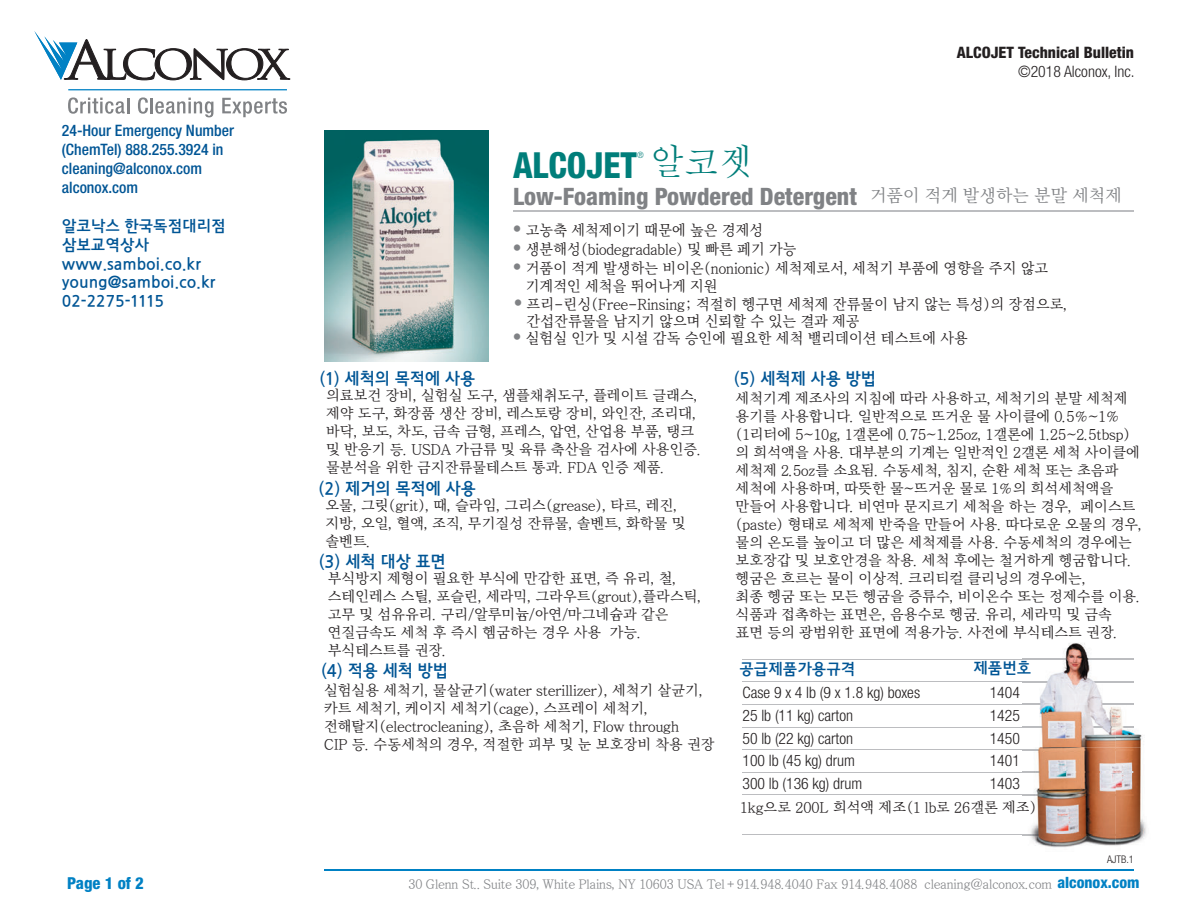
<style>
.page{position:relative;width:1188px;height:918px;background:#fff}
.page>*{position:absolute;margin:0;border:0;box-sizing:border-box;transform-origin:0 0}
.t1{font:800 condensed 36px "Helvetica Neue";color:#007e7a;scale:.95 1}
.t2{font:800 condensed 24px "Helvetica Neue";color:#808285}
.t3{font:18px "Jeju Myeongjo";color:#808285}
.t4{font:16.95px "Jeju Gothic";color:#005595}
.t5{font:800 condensed 16.5px "Helvetica Neue";color:#0081c4}
.t6{font:300 condensed 15.75px "Helvetica Neue";color:#231f20}
.t7{font:500 condensed 15.75px/18.9px "Helvetica Neue";color:#005595}
.t8{font:15.75px/18.9px "Jeju Gothic";color:#005595}
.t9{font:800 condensed 15.75px "Helvetica Neue";color:#231f20}
.t10{font:15.45px/18px "Jeju Myeongjo";color:#231f20}
.t11{font:15px/18px "Jeju Myeongjo";color:#231f20}
.t12{font:13.05px "Jeju Myeongjo";color:#808285}
.t13{font:300 condensed 10.5px "Helvetica Neue";color:#231f20}
.t14{font:300 condensed 8.7px "Helvetica Neue";color:#007e7a;scale:.95 1}
.s1{font-family:"Adobe Myungjo Std";font-weight:500;font-stretch:normal}
.s2{font-family:"Helvetica Neue";font-weight:300;font-stretch:condensed;font-size:18px;color:#808285}
.s3{font-family:"Helvetica Neue";font-weight:800;font-stretch:condensed;font-size:15.6px;color:#0081c4}
</style>
<div class="page">
<hr style="left:513px;top:210px;width:621px;height:1px;background:#bcbdc0">
<img style="left:324px;top:130px;width:164px;height:232px">
<hr style="left:324px;top:869px;width:810px;height:2px;background:#0081c4">
<hr style="left:742px;top:659px;width:392px;height:1px;background:#bcbdc0">
<hr style="left:742px;top:681px;width:392px;height:1px;background:#bcbdc0">
<hr style="left:742px;top:704px;width:392px;height:1px;background:#bcbdc0">
<hr style="left:742px;top:727px;width:392px;height:1px;background:#bcbdc0">
<hr style="left:742px;top:749px;width:392px;height:1px;background:#bcbdc0">
<hr style="left:742px;top:772px;width:392px;height:1px;background:#bcbdc0">
<hr style="left:742px;top:795px;width:392px;height:1px;background:#bcbdc0">
<hr style="left:742px;top:834px;width:392px;height:1px;background:#bcbdc0">
<img style="left:1023px;top:643px;width:123px;height:205px">
<img style="left:1023px;top:659px;width:111px;height:1px">
<img style="left:1023px;top:681px;width:111px;height:1px">
<img style="left:1023px;top:704px;width:111px;height:1px">
<img style="left:1023px;top:727px;width:111px;height:1px">
<img style="left:1023px;top:749px;width:111px;height:1px">
<img style="left:1023px;top:772px;width:111px;height:1px">
<img style="left:1023px;top:795px;width:111px;height:1px">
<img style="left:1023px;top:834px;width:111px;height:1px">
<svg style="left:34px;top:31px;width:256px;height:49px"></svg>
<svg style="left:68px;top:97px;width:61px;height:17px"></svg>
<svg style="left:138px;top:97px;width:10px;height:17px"></svg>
<hr style="left:150px;top:98px;width:3px;height:15px;background:#808285">
<svg style="left:155px;top:98px;width:58px;height:19px"></svg>
<svg style="left:222px;top:98px;width:65px;height:19px"></svg>
<hr style="left:68px;top:89px;width:219px;height:1px;background:#0081c4">
<p class="t7" style="left:62px;top:121px;width:174px">24-Hour Emergency Number (ChemTel) 888.255.3924 in cleaning@alconox.com alconox.com</p>
<p class="t8" style="left:62px;top:217px;width:165px">알코낙스 한국독점대리점 삼보교역상사 www.samboi.co.kr young@samboi.co.kr<br>02-2275-1115</p>
<p class="t5" style="left:67px;top:873px;width:78px">Page 1 of 2</p>
<p class="t9" style="left:957px;top:42px;width:179px">ALCOJET Technical Bulletin</p>
<p class="t6" style="left:1018px;top:62px;width:118px">©2018 Alconox, Inc.</p>
<h1 class="t1" style="left:513px;top:143px;width:254px">ALCOJET <span class="s1">알코젯</span></h1>
<p class="t14" style="left:637px;top:150px;width:8px">®</p>
<h2 class="t2" style="left:513px;top:181px;width:345px">Low-Foaming Powdered Detergent</h2>
<p class="t3" style="left:870px;top:186px;width:253px">거품이 적게 발생하는 분말 세척제</p>
<p class="t10" style="left:513px;top:222px;width:252px"><span class="s2">•</span> 고농축 세척제이기 때문에 높은 경제성</p>
<p class="t10" style="left:513px;top:241px;width:285px"><span class="s2">•</span> 생분해성(biodegradable) 및 빠른 페기 가능</p>
<p class="t10" style="left:526px;top:260px;width:524px;text-indent:-13px"><span class="s2">•</span> 거품이 적게 발생하는 비이온(nonionic) 세척제로서, 세척기 부품에 영향을 주지 않고 기계적인 세척을 뛰어나게 지원</p>
<p class="t10" style="left:527px;top:297px;width:542px;line-height:16.5px;text-indent:-13px"><span class="s2">•</span> 프리-린싱(Free-Rinsing; 적절히 헹구면 세척제 잔류물이 남지 않는 특성)의 장점으로, 간섭잔류물을 남지기 않으며 신뢰할 수 있는 결과 제공</p>
<p class="t10" style="left:513px;top:329px;width:457px"><span class="s2">•</span> 실험실 인가 및 시설 감독 승인에 필요한 세척 밸리데이션 테스트에 사용</p>
<p class="t4" style="left:319px;top:371px;width:158px">(1) 세척의 목적에 사용</p>
<p class="t11" style="left:326px;top:386px;width:377px">의료보건 장비, 실험실 도구, 샘플채취도구, 플레이트 글래스, 제약 도구, 화장품 생산 장비, 레스토랑 장비, 와인잔, 조리대, 바닥, 보도, 차도, 금속 금형, 프레스, 압연, 산업용 부품, 탱크 및 반응기 등. USDA 가금류 및 육류 축산을 검사에 사용인증. 물분석을 위한 금지잔류물테스트 통과. FDA 인증 제품.</p>
<p class="t11" style="left:325px;top:496px;width:362px">오물, 그릿(grit), 때, 슬라임, 그리스(grease), 타르, 레진, 지방, 오일, 혈액, 조직, 무기질성 잔류물, 솔벤트, 화학물 및 솔벤트.</p>
<p class="t4" style="left:318px;top:480px;width:159px">(2) 제거의 목적에 사용</p>
<p class="t4" style="left:318px;top:553px;width:129px">(3) 세척 대상 표면</p>
<p class="t11" style="left:328px;top:569px;width:375px">부식방지 제형이 필요한 부식에 만감한 표면, 즉 유리, 철, 스테인레스 스틸, 포슬린, 세라믹, 그라우트(grout),플라스틱, 고무 및 섬유유리. 구리/알루미늄/아연/마그네슘과 같은 연질금속도 세척 후 즉시 헴굼하는 경우 사용 가능. 부식테스트를 권장.</p>
<p class="t4" style="left:321px;top:663px;width:129px">(4) 적용 세척 방법</p>
<p class="t11" style="left:324px;top:682px;width:392px">실험실용 세척기, 물살균기(water sterillizer), 세척기 살균기, 카트 세척기, 케이지 세척기(cage), 스프레이 세척기, 전해탈지(electrocleaning), 초음하 세척기, Flow through<br>CIP 등. 수동세척의 경우, 적절한 피부 및 눈 보호장비 착용 권장</p>
<p class="t4" style="left:733px;top:371px;width:144px">(5) 세척제 사용 방법</p>
<p class="t11" style="left:736px;top:389px;width:408px">세척기계 제조사의 지침에 따라 사용하고, 세척기의 분말 세척제 용기를 사용합니다. 일반적으로 뜨거운 물 사이클에 0.5%~1% (1리터에 5~10g, 1갤론에 0.75~1.25oz, 1갤론에 1.25~2.5tbsp) 의 희석액을 사용. 대부분의 기계는 일반적인 2갤론 세척 사이클에 세척제 2.5oz를 소요됨. 수동세척, 침지, 순환 세척 또는 초음파 세척에 사용하며, 따뜻한 물~뜨거운 물로 1%의 희석세척액을 만들어 사용합니다. 비연마 문지르기 세척을 하는 경우, 페이스트 (paste) 형태로 세척제 반죽을 만들어 사용. 따다로운 오물의 경우, 물의 온도를 높이고 더 많은 세척제를 사용. 수동세척의 경우에는 보호장갑 및 보호안경을 착용. 세척 후에는 철거하게 헹굼합니다. 헹굼은 흐르는 물이 이상적. 크리티컬 클리닝의 경우에는,<br>최종 헹굼 또는 모든 헹굼을 증류수, 비이온수 또는 정제수를 이용. 식품과 접촉하는 표면은, 음용수로 헹굼. 유리, 세라믹 및 금속 표면 등의 광범위한 표면에 적용가능. 사전에 부식테스트 권장.</p>
<p class="t8" style="left:739px;top:661px;width:117px">공급제품가용규격</p>
<p class="t8" style="left:974px;top:660px;width:59px">제품번호</p>
<p class="t6" style="left:742px;top:684px;width:179px">Case 9 x 4 lb (9 x 1.8 kg) boxes</p>
<p class="t6" style="left:990px;top:684px;width:32px">1404</p>
<p class="t6" style="left:742px;top:706px;width:112px">25 lb (11 kg) carton</p>
<p class="t6" style="left:990px;top:706px;width:32px">1425</p>
<p class="t6" style="left:742px;top:729px;width:112px">50 lb (22 kg) carton</p>
<p class="t6" style="left:990px;top:729px;width:32px">1450</p>
<p class="t6" style="left:742px;top:752px;width:114px">100 lb (45 kg) drum</p>
<p class="t6" style="left:990px;top:752px;width:32px">1401</p>
<p class="t6" style="left:742px;top:774px;width:121px">300 lb (136 kg) drum</p>
<p class="t6" style="left:990px;top:774px;width:32px">1403</p>
<p class="t11" style="left:740px;top:798px;width:298px">1kg으로 200L 희석액 제조(1 lb로 26갤론 제조)</p>
<p class="t13" style="left:1107px;top:854px;width:28px">AJTB.1</p>
<p class="t12" style="left:408px;top:877px;width:733px">30 Glenn St.. Suite 309, White Plains, NY 10603 USA Tel+914.948.4040 Fax 914.948.4088 cleaning@alconox.com <span class="s3">alconox.com</span></p>
</div>
